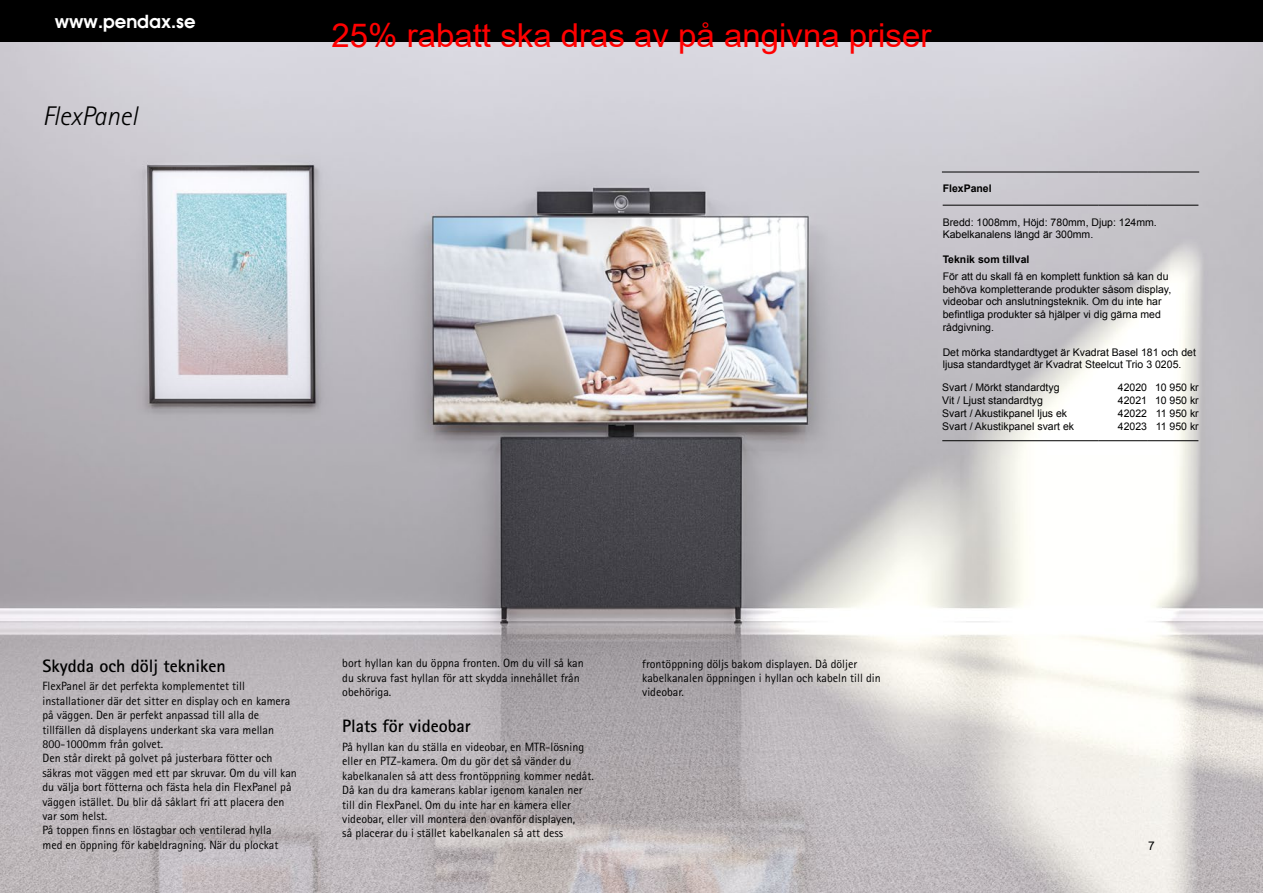
<style>
.page{position:relative;width:1263px;height:893px;background:#fff}
.page>*{position:absolute;margin:0;border:0;box-sizing:border-box;transform-origin:0 0}
.t1{font:33px "Arial";color:#f00}
.t2{font:italic 300 27px "Rotis Sans Serif Pro";color:#000}
.t3{font:700 18px "Rotis Sans Serif Pro";color:#000}
.t4{font:600 18px "Atlanta";color:#fff}
.t5{font:12px/14.4px "Rotis Sans Serif Pro";color:#000}
.t6{font:12px "Arial";color:#000}
.t7{font:10.5px/12.6px "Arial";color:#000}
.t8{font:700 10.5px "Arial";color:#000}
</style>
<div class="page">
<div style="left:0;top:0;width:1263px;height:43px;background:#000"></div>
<img style="left:0;top:43px;width:1263px;height:850px">
<hr style="left:942px;top:440px;width:156px;height:1px;background:#000">
<hr style="left:1098px;top:440px;width:49px;height:1px;background:#000">
<hr style="left:1147px;top:440px;width:51px;height:1px;background:#000">
<hr style="left:942px;top:172px;width:156px;height:1px;background:#000">
<hr style="left:1098px;top:172px;width:49px;height:1px;background:#000">
<hr style="left:1147px;top:172px;width:52px;height:1px;background:#000">
<hr style="left:943px;top:205px;width:155px;height:1px;background:#000">
<hr style="left:1098px;top:205px;width:49px;height:1px;background:#000">
<hr style="left:1147px;top:205px;width:51px;height:1px;background:#000">
<h3 class="t4" style="left:55px;top:8px;width:142px">www.pendax.se</h3>
<h2 class="t2" style="left:43px;top:101px;width:96px">FlexPanel</h2>
<h1 class="t1" style="left:332px;top:13px;width:601px">25% rabatt ska dras av på angivna priser</h1>
<p class="t8" style="left:943px;top:182px;width:51px">FlexPanel</p>
<p class="t7" style="left:943px;top:216px;width:216px">Bredd: 1008mm, Höjd: 780mm, Djup: 124mm.<br>Kabelkanalens längd är 300mm.</p>
<p class="t8" style="left:943px;top:253px;width:88px">Teknik som tillval</p>
<p class="t7" style="left:943px;top:270px;width:230px">För att du skall få en komplett funktion så kan du behöva kompletterande produkter såsom display, videobar och anslutningsteknik. Om du inte har befintliga produkter så hjälper vi dig gärna med rådgivning.</p>
<p class="t7" style="left:943px;top:346px;width:255px">Det mörka standardtyget är Kvadrat Basel 181 och det ljusa standardtyget är Kvadrat Steelcut Trio 3 0205.</p>
<p class="t7" style="left:942px;top:381px;width:119px">Svart / Mörkt standardtyg</p>
<p class="t7" style="left:1118px;top:381px;width:82px">42020 10 950 kr</p>
<p class="t7" style="left:942px;top:394px;width:102px">Vit / Ljust standardtyg</p>
<p class="t7" style="left:1118px;top:394px;width:82px">42021 10 950 kr</p>
<p class="t7" style="left:942px;top:407px;width:126px">Svart / Akustikpanel ljus ek</p>
<p class="t7" style="left:1118px;top:407px;width:82px">42022 11 950 kr</p>
<p class="t7" style="left:942px;top:420px;width:133px">Svart / Akustikpanel svart ek</p>
<p class="t7" style="left:1118px;top:420px;width:82px">42023 11 950 kr</p>
<h3 class="t3" style="left:43px;top:654px;width:185px">Skydda och dölj tekniken</h3>
<p class="t5" style="left:43px;top:679px;width:256px">FlexPanel är det perfekta komplementet till installationer där det sitter en display och en kamera på väggen. Den är perfekt anpassad till alla de tillfällen då displayens underkant ska vara mellan 800-1000mm från golvet.<br>Den står direkt på golvet på justerbara fötter och säkras mot väggen med ett par skruvar. Om du vill kan du välja bort fötterna och fästa hela din FlexPanel på väggen istället. Du blir då såklart fri att placera den var som helst.<br>På toppen finns en löstagbar och ventilerad hylla<br>med en öppning för kabeldragning. När du plockat</p>
<p class="t5" style="left:342px;top:656px;width:243px">bort hyllan kan du öppna fronten. Om du vill så kan du skruva fast hyllan för att skydda innehållet från obehöriga.</p>
<h3 class="t3" style="left:342px;top:715px;width:130px">Plats för videobar</h3>
<p class="t5" style="left:342px;top:740px;width:253px">På hyllan kan du ställa en videobar, en MTR-lösning eller en PTZ-kamera. Om du gör det så vänder du kabelkanalen så att dess frontöppning kommer nedåt.<br>Då kan du dra kamerans kablar igenom kanalen ner till din FlexPanel. Om du inte har en kamera eller videobar, eller vill montera den ovanför displayen,<br>så placerar du i stället kabelkanalen så att dess</p>
<p class="t5" style="left:642px;top:656px;width:240px">frontöppning döljs bakom displayen. Då döljer kabelkanalen öppningen i hyllan och kabeln till din videobar.</p>
<p class="t6" style="left:1148px;top:837px;width:8px">7</p>
</div>
